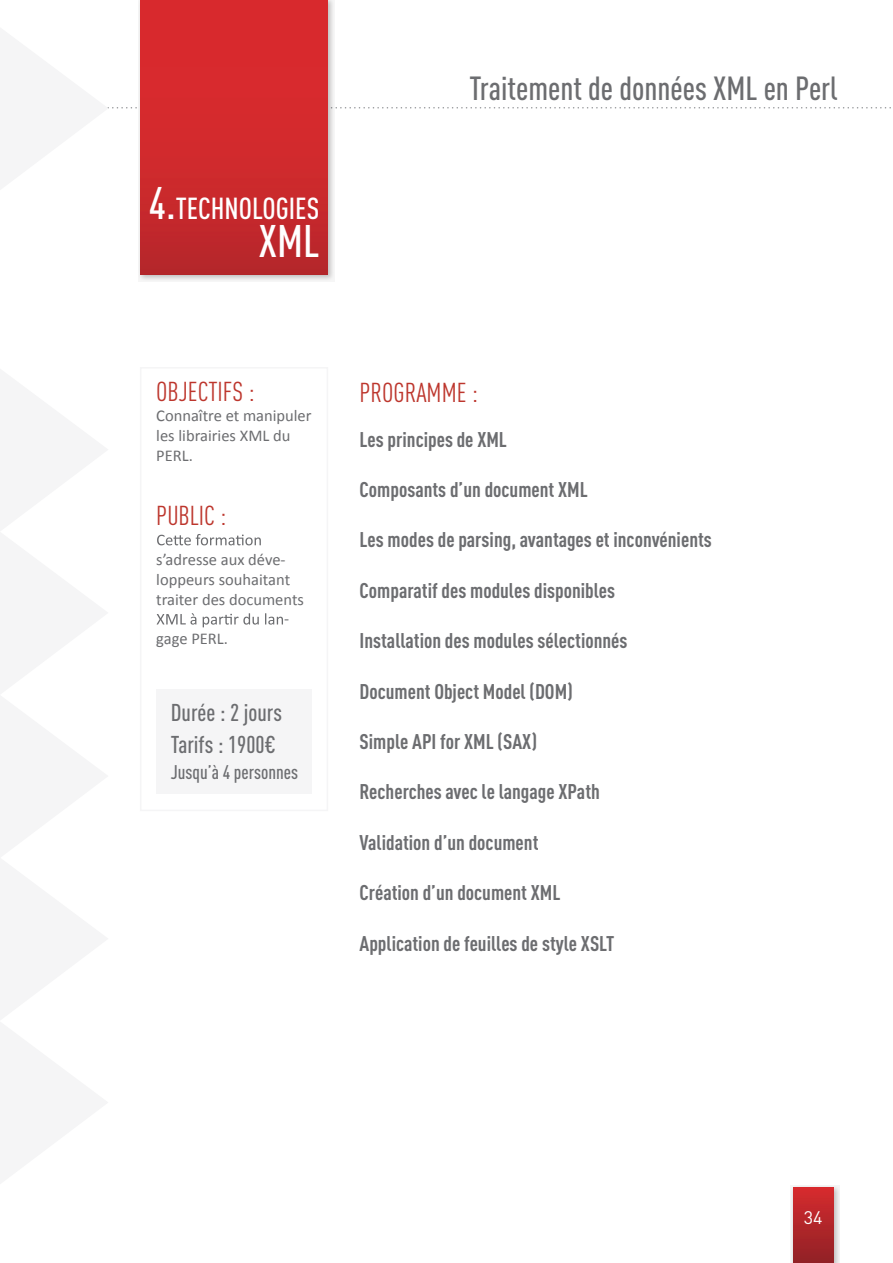
<style>
.page{position:relative;width:893px;height:1263px;background:#fff}
.page>*{position:absolute;margin:0;border:0;box-sizing:border-box;transform-origin:0 0}
.t1{font:500 45px "DIN Cond";color:#fff}
.t2{font:500 33px "DIN Cond";color:#6c6d70}
.t3{font:500 30px "DIN Cond";color:#fff}
.t4{font:27px "DIN Cond";color:#bd362d}
.t5{font:500 24px/31.5px "DIN Cond";color:#6c6d70}
.t6{font:700 21px "DIN Cond";color:#6c6d70}
.t7{font:500 19.5px "DIN Cond";color:#6c6d70}
.t8{font:18px "DIN Pro";color:#fff}
.t9{font:16.5px/19.8px "Calibri";color:#6c6d70}
.s1{font-size:45px}
</style>
<div class="page">
<svg style="left:791px;top:1185px;width:49px;height:78px"></svg>
<div style="left:793px;top:1187px;width:40px;height:76px;background:linear-gradient(to bottom,#d62b2e,#912126)"></div>
<svg style="left:138px;top:0;width:196px;height:281px"></svg>
<div style="left:141px;top:0;width:186px;height:275px;background:linear-gradient(to bottom,#e02a2e,#bd282b)"></div>
<div style="left:156px;top:689px;width:155px;height:105px;background:#f5f5f6"></div>
<svg style="left:157px;top:534px;width:104px;height:11px"></svg>
<svg style="left:157px;top:613px;width:126px;height:14px"></svg>
<p class="t3" style="left:149px;top:191px;width:172px"><span class="s1">4.</span>TECHNOLOGIES</p>
<p class="t1" style="left:259px;top:214px;width:62px">XML</p>
<p class="t2" style="left:469px;top:69px;width:370px">Traitement de données XML en Perl</p>
<p class="t4" style="left:156px;top:376px;width:100px">OBJECTIFS :</p>
<p class="t9" style="left:156px;top:406px;width:157px">Connaître et manipuler les librairies XML du<br>PERL.</p>
<p class="t4" style="left:156px;top:500px;width:72px">PUBLIC :</p>
<p class="t9" style="left:156px;top:550px;width:131px">s’adresse aux déve-</p>
<p class="t9" style="left:156px;top:569px;width:135px">loppeurs souhaitant</p>
<p class="t9" style="left:156px;top:589px;width:149px">traiter des documents</p>
<p class="t9" style="left:284px;top:609px;width:7px">-</p>
<p class="t9" style="left:156px;top:629px;width:73px">gage PERL.</p>
<p class="t5" style="left:171px;top:696px;width:113px">Durée : 2 jours<br>Tarifs : 1900€</p>
<p class="t7" style="left:171px;top:761px;width:129px">Jusqu’à 4 personnes</p>
<p class="t4" style="left:360px;top:376px;width:120px">PROGRAMME :</p>
<p class="t6" style="left:360px;top:426px;width:149px">Les principes de XML</p>
<p class="t6" style="left:360px;top:477px;width:230px">Composants d’un document XML</p>
<p class="t6" style="left:360px;top:527px;width:354px">Les modes de parsing, avantages et inconvénients</p>
<p class="t6" style="left:360px;top:578px;width:257px">Comparatif des modules disponibles</p>
<p class="t6" style="left:360px;top:628px;width:269px">Installation des modules sélectionnés</p>
<p class="t6" style="left:360px;top:678px;width:215px">Document Object Model (DOM)</p>
<p class="t6" style="left:360px;top:729px;width:179px">Simple API for XML (SAX)</p>
<p class="t6" style="left:360px;top:779px;width:242px">Recherches avec le langage XPath</p>
<p class="t6" style="left:360px;top:830px;width:180px">Validation d’un document</p>
<p class="t6" style="left:360px;top:880px;width:202px">Création d’un document XML</p>
<p class="t6" style="left:360px;top:930px;width:256px">Application de feuilles de style XSLT</p>
<p class="t8" style="left:804px;top:1205px;width:20px">34</p>
</div>
